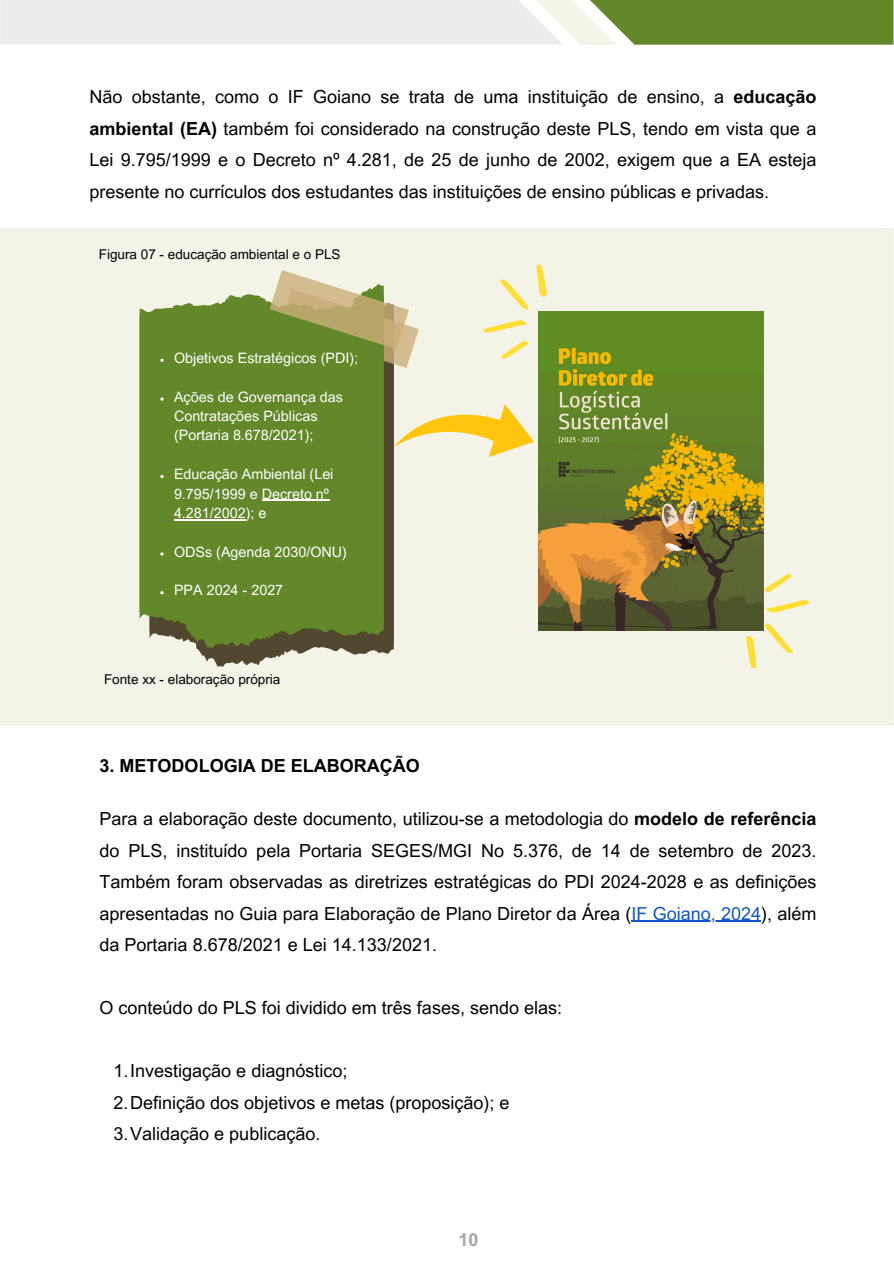
<style>
.page{position:relative;width:894px;height:1264px;background:#fff}
.page>*{position:absolute;margin:0;border:0;box-sizing:border-box;transform-origin:0 0}
.t1{font:18px/31.5px "Arial MT Pro";color:#000;text-align:justify}
.t2{font:700 18px "Arial MT Pro";color:#000}
.t3{font:700 18px "Arial MT Pro";color:#a6a6a6}
.t4{font:14.4px/19.4px "Arial MT Pro";color:#fff}
.t5{font:13.5px "Arial MT Pro";color:#000}
.s1{font-weight:700}
.s2{color:#15c}
</style>
<div class="page">
<div style="left:1px;top:229px;width:891px;height:496px;background:#f3f4e7"></div>
<hr style="left:0;top:230px;width:2px;height:493px;background:#f3f4e7">
<hr style="left:891px;top:230px;width:2px;height:493px;background:#f3f4e7">
<hr style="left:0;top:228px;width:893px;height:2px;background:#f3f4e7">
<hr style="left:0;top:723px;width:893px;height:2px;background:#f3f4e7">
<svg style="left:197px;top:368px;width:196px;height:292px;fill:#51472f"></svg>
<svg style="left:183px;top:641px;width:200px;height:8px;background:#5f5b3c"></svg>
<div style="left:139px;top:294px;width:244px;height:347px;background:#628829"></div>
<svg style="left:269px;top:270px;width:149px;height:98px"></svg>
<svg style="left:393px;top:404px;width:140px;height:53px"></svg>
<img style="left:538px;top:312px;width:225px;height:318px">
<svg style="left:483px;top:264px;width:64px;height:95px"></svg>
<svg style="left:745px;top:574px;width:64px;height:94px"></svg>
<hr style="left:262px;top:499px;width:67px;height:2px;background:#fff">
<hr style="left:174px;top:519px;width:72px;height:1px;background:#fff">
<hr style="left:631px;top:920px;width:130px;height:1px;background:#15c">
<svg style="left:0;top:0;width:893px;height:45px;background:#c2ceb0"></svg>
<h2 class="t1" style="left:89px;top:83px;width:728px">Não obstante, como o IF Goiano se trata de uma instituição de ensino, a <span class="s1">educação ambiental (EA)</span> também foi considerado na construção deste PLS, tendo em vista que a Lei 9.795/1999 e o Decreto nº 4.281, de 25 de junho de 2002, exigem que a EA esteja presente no currículos dos estudantes das instituições de ensino públicas e privadas.</h2>
<p class="t5" style="left:99px;top:249px;width:243px">Figura 07 - educação ambiental e o PLS</p>
<p class="t4" style="left:174px;top:350px;width:186px">Objetivos Estratégicos (PDI);</p>
<p class="t4" style="left:174px;top:389px;width:170px">Ações de Governança das<br>Contratações Públicas (Portaria 8.678/2021);</p>
<p class="t4" style="left:174px;top:466px;width:161px">Educação Ambiental (Lei<br>9.795/1999 e Decreto nº<br>4.281/2002); e</p>
<p class="t4" style="left:174px;top:544px;width:174px">ODSs (Agenda 2030/ONU)</p>
<p class="t4" style="left:174px;top:582px;width:111px">PPA 2024 - 2027</p>
<p class="t5" style="left:104px;top:674px;width:178px">Fonte xx - elaboração própria</p>
<p class="t2" style="left:99px;top:759px;width:322px">3. METODOLOGIA DE ELABORAÇÃO</p>
<p class="t1" style="left:99px;top:805px;width:718px">Para a elaboração deste documento, utilizou-se a metodologia do <span class="s1">modelo de referência </span>do PLS, instituído pela Portaria SEGES/MGI No 5.376, de 14 de setembro de 2023.<br>Também foram observadas as diretrizes estratégicas do PDI 2024-2028 e as definições apresentadas no Guia para Elaboração de Plano Diretor da Área (<span class="s2">IF Goiano, 2024</span>), além</p>
<p class="t1" style="left:99px;top:931px;width:339px">da Portaria 8.678/2021 e Lei 14.133/2021.</p>
<p class="t1" style="left:99px;top:994px;width:464px">O conteúdo do PLS foi dividido em três fases, sendo elas:</p>
<p class="t1" style="left:113px;top:1057px;width:235px">1.Investigação e diagnóstico;</p>
<p class="t1" style="left:113px;top:1088px;width:397px">2.Definição dos objetivos e metas (proposição); e</p>
<p class="t1" style="left:113px;top:1120px;width:208px">3.Validação e publicação.</p>
<p class="t3" style="left:458px;top:1232px;width:22px">10</p>
</div>
